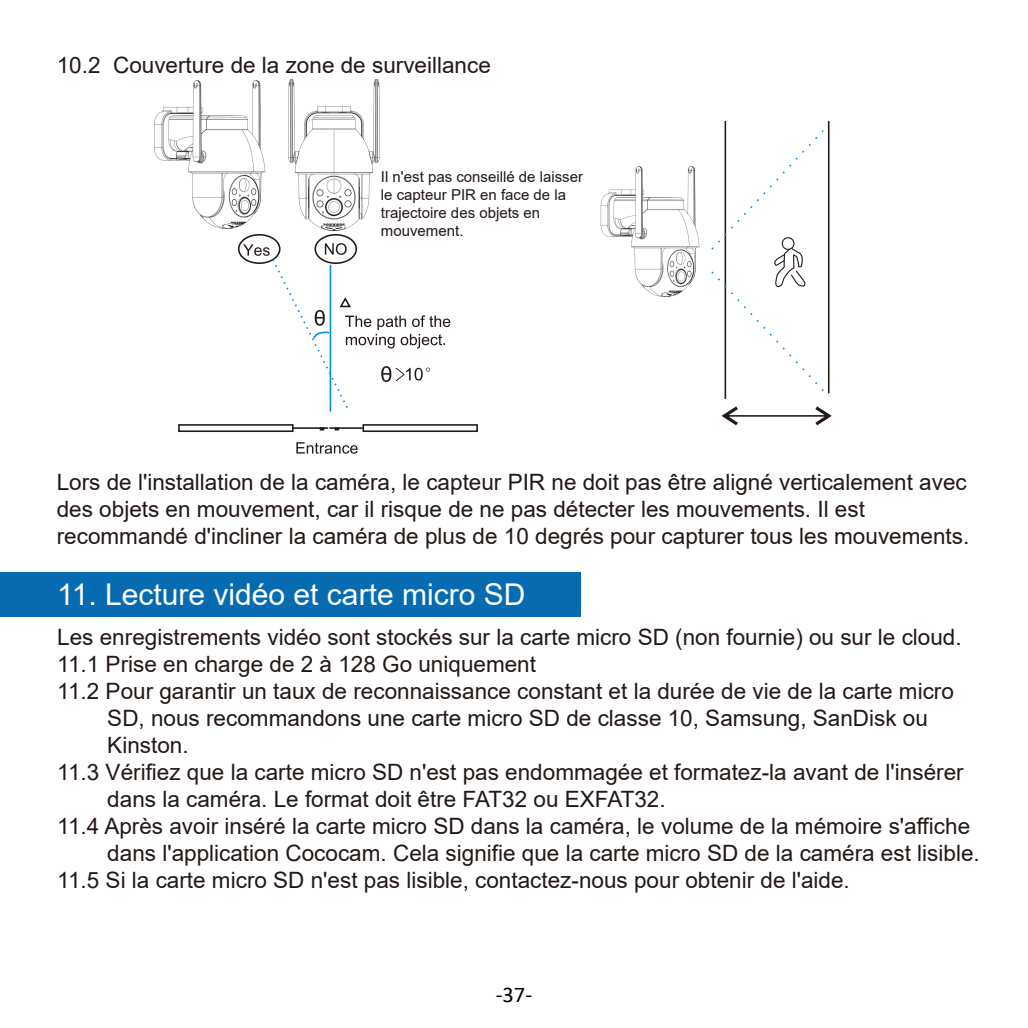
<style>
.page{position:relative;width:1028px;height:1028px;background:#fff}
.page>*{position:absolute;margin:0;border:0;box-sizing:border-box;transform-origin:0 0}
.t1{font:30px "Arial";color:#fff}
.t2{font:22.5px/27px "Arial";color:#231815}
.t3{font:22.5px "Calibri";color:#000}
.t4{font:15px/18px "Arial";color:#231815}
</style>
<div class="page">
<hr style="left:724px;top:121px;width:2px;height:278px;background:#231815">
<hr style="left:828px;top:121px;width:1px;height:272px;background:#231815">
<svg style="left:721px;top:406px;width:110px;height:19px"></svg>
<svg style="left:711px;top:122px;width:119px;height:276px"></svg>
<div style="left:238px;top:234px;width:42px;height:30px;border:2px solid #231815;border-radius:50%"></div>
<div style="left:314px;top:234px;width:43px;height:30px;border:2px solid #231815;border-radius:50%"></div>
<svg style="left:296px;top:442px;width:62px;height:12px"></svg>
<div style="left:178px;top:424px;width:115px;height:8px;border:2px solid #231815"></div>
<div style="left:362px;top:424px;width:116px;height:8px;border:2px solid #231815"></div>
<hr style="left:293px;top:427px;width:35px;height:2px;background:#231815">
<hr style="left:329px;top:427px;width:34px;height:2px;background:#231815">
<svg style="left:243px;top:243px;width:207px;height:169px"></svg>
<div style="left:0;top:572px;width:580px;height:44px;background:#066bb0"></div>
<img style="left:600px;top:166px;width:100px;height:130px">
<img style="left:154px;top:81px;width:112px;height:147px">
<img style="left:288px;top:79px;width:92px;height:151px">
<p class="t2" style="left:57px;top:52px;width:435px">10.2 Couverture de la zone de surveillance</p>
<p class="t4" style="left:381px;top:167px;width:204px">Il n'est pas conseillé de laisser le capteur PIR en face de la trajectoire des objets en mouvement.</p>
<p class="t2" style="left:57px;top:468px;width:914px">Lors de l'installation de la caméra, le capteur PIR ne doit pas être aligné verticalement avec des objets en mouvement, car il risque de ne pas détecter les mouvements. Il est recommandé d'incliner la caméra de plus de 10 degrés pour capturer tous les mouvements.</p>
<h1 class="t1" style="left:57px;top:574px;width:469px">11. Lecture vidéo et carte micro SD</h1>
<p class="t2" style="left:57px;top:623px;width:906px">Les enregistrements vidéo sont stockés sur la carte micro SD (non fournie) ou sur le cloud.</p>
<p class="t2" style="left:57px;top:650px;width:480px">11.1 Prise en charge de 2 à 128 Go uniquement</p>
<p class="t2" style="left:57px;top:677px;width:898px">11.2 Pour garantir un taux de reconnaissance constant et la durée de vie de la carte micro</p>
<p class="t2" style="left:107px;top:704px;width:822px">SD, nous recommandons une carte micro SD de classe 10, Samsung, SanDisk ou</p>
<p class="t2" style="left:107px;top:731px;width:83px">Kinston.</p>
<p class="t2" style="left:57px;top:758px;width:908px">11.3 Vérifiez que la carte micro SD n'est pas endommagée et formatez-la avant de l'insérer</p>
<p class="t2" style="left:107px;top:785px;width:560px">dans la caméra. Le format doit être FAT32 ou EXFAT32.</p>
<p class="t2" style="left:57px;top:812px;width:914px">11.4 Après avoir inséré la carte micro SD dans la caméra, le volume de la mémoire s'affiche</p>
<p class="t2" style="left:107px;top:839px;width:874px">dans l'application Cococam. Cela signifie que la carte micro SD de la caméra est lisible.</p>
<p class="t2" style="left:57px;top:866px;width:794px">11.5 Si la carte micro SD n'est pas lisible, contactez-nous pour obtenir de l'aide.</p>
<p class="t3" style="left:495px;top:979px;width:38px">-37-</p>
</div>
